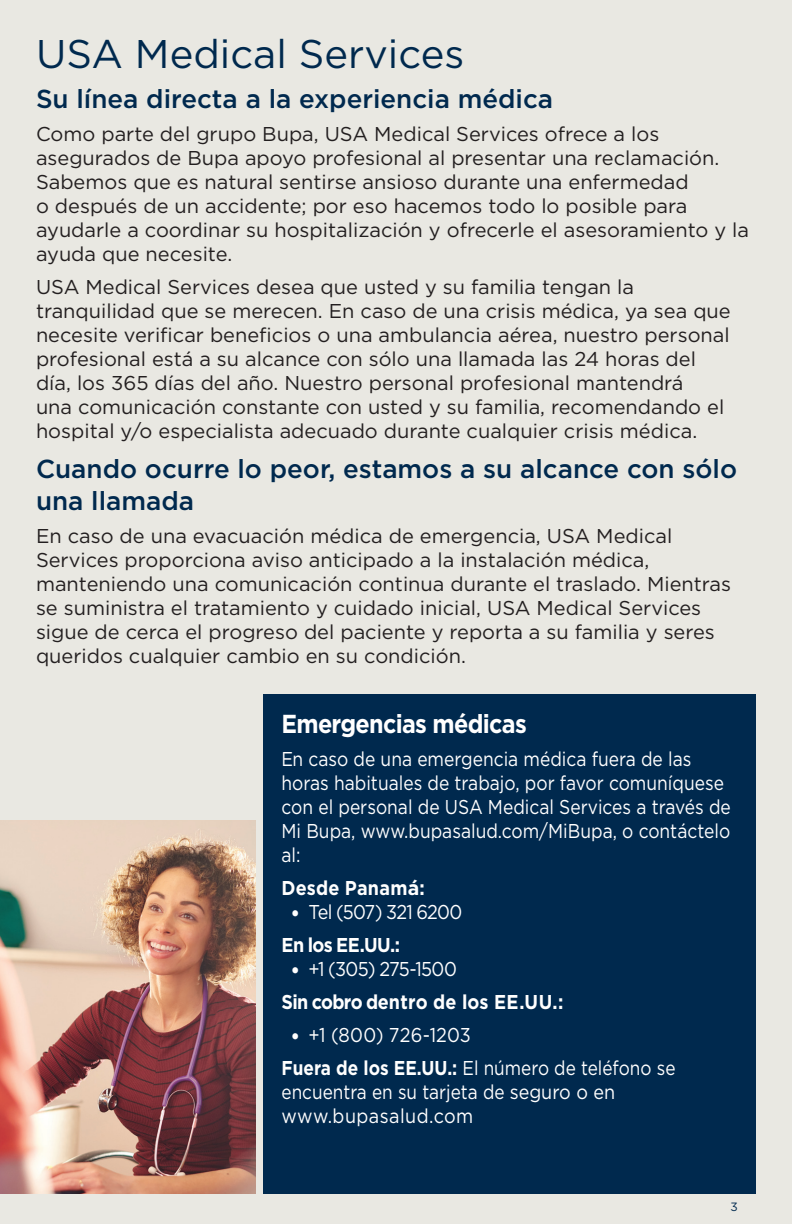
<style>
.page{position:relative;width:792px;height:1224px;background:#e9e8e2}
.page>*{position:absolute;margin:0;border:0;box-sizing:border-box;transform-origin:0 0}
.t1{font:40px "Gotham";color:#00294e}
.t2{font:500 26px/31.2px "Gotham";color:#00294e}
.t3{font:700 26px "Gotham";letter-spacing:-.03em;color:#fff;scale:.9 1}
.t4{font:20px/24px "Gotham";color:#231f20}
.t5{font:20px/24px "Gotham";color:#fff;scale:.87 1}
.t6{font:700 20px/33px "Gotham";letter-spacing:.01em;color:#fff;scale:.9 1}
.t7{font:20px/33px "Gotham";color:#fff;scale:.9 1}
.t8{font:20px/24px "Gotham";color:#fff;scale:.86 1}
.t9{font:20px/33px "Gotham";letter-spacing:-.045em;color:#fff;scale:.9 1}
.t10{font:12px "Gotham";color:#00294e}
.s1{font-weight:500;font-size:22px}
.s2{font-weight:700}
.s3{font-weight:400}
</style>
<div class="page">
<div style="left:264px;top:694px;width:492px;height:500px;background:#00294e"></div>
<img style="left:0;top:821px;width:255px;height:373px">
<h1 class="t1" style="left:36px;top:28px;width:430px">USA Medical Services</h1>
<h2 class="t2" style="left:36px;top:83px;width:519px">Su línea directa a la experiencia médica</h2>
<p class="t4" style="left:36px;top:122px;width:715px">Como parte del grupo Bupa, USA Medical Services ofrece a los asegurados de Bupa apoyo profesional al presentar una reclamación.<br>Sabemos que es natural sentirse ansioso durante una enfermedad<br>o después de un accidente; por eso hacemos todo lo posible para ayudarle a coordinar su hospitalización y ofrecerle el asesoramiento y la ayuda que necesite.</p>
<p class="t4" style="left:36px;top:275px;width:696px">USA Medical Services desea que usted y su familia tengan la tranquilidad que se merecen. En caso de una crisis médica, ya sea que necesite verificar beneficios o una ambulancia aérea, nuestro personal profesional está a su alcance con sólo una llamada las 24 horas del día, los 365 días del año. Nuestro personal profesional mantendrá<br>una comunicación constante con usted y su familia, recomendando el hospital y/o especialista adecuado durante cualquier crisis médica.</p>
<h2 class="t2" style="left:36px;top:453px;width:703px">Cuando ocurre lo peor, estamos a su alcance con sólo una llamada</h2>
<p class="t4" style="left:36px;top:523px;width:697px">En caso de una evacuación médica de emergencia, USA Medical Services proporciona aviso anticipado a la instalación médica, manteniendo una comunicación continua durante el traslado. Mientras se suministra el tratamiento y cuidado inicial, USA Medical Services sigue de cerca el progreso del paciente y reporta a su familia y seres queridos cualquier cambio en su condición.</p>
<h2 class="t3" style="left:282px;top:706px;width:274px">Emergencias médicas</h2>
<p class="t5" style="left:282px;top:746px;width:518px">En caso de una emergencia médica fuera de las horas habituales de trabajo, por favor comuníquese con el personal de USA Medical Services a través de Mi Bupa, www.bupasalud.com/MiBupa, o contáctelo al:</p>
<p class="t6" style="left:282px;top:871px;width:161px">Desde Panamá:</p>
<p class="t9" style="left:282px;top:895px;width:203px;text-indent:9px"><span class="s1">•</span> Tel (507) 321 6200<br><span class="s2">En los EE.UU.:</span></p>
<p class="t6" style="left:282px;top:952px;width:315px;text-indent:9px"><span class="s1">•</span> <span class="s3">+1 (305) 275-1500<br></span>Sin cobro dentro de los EE.UU.:</p>
<p class="t7" style="left:282px;top:1018px;width:439px;text-indent:9px"><span class="s1">•</span> +1 (800) 726-1203<br><span class="s2">Fuera de los EE.UU.:</span> El número de teléfono se</p>
<p class="t8" style="left:282px;top:1079px;width:389px">encuentra en su tarjeta de seguro o en www.bupasalud.com</p>
<p class="t10" style="left:730px;top:1199px;width:9px">3</p>
</div>
